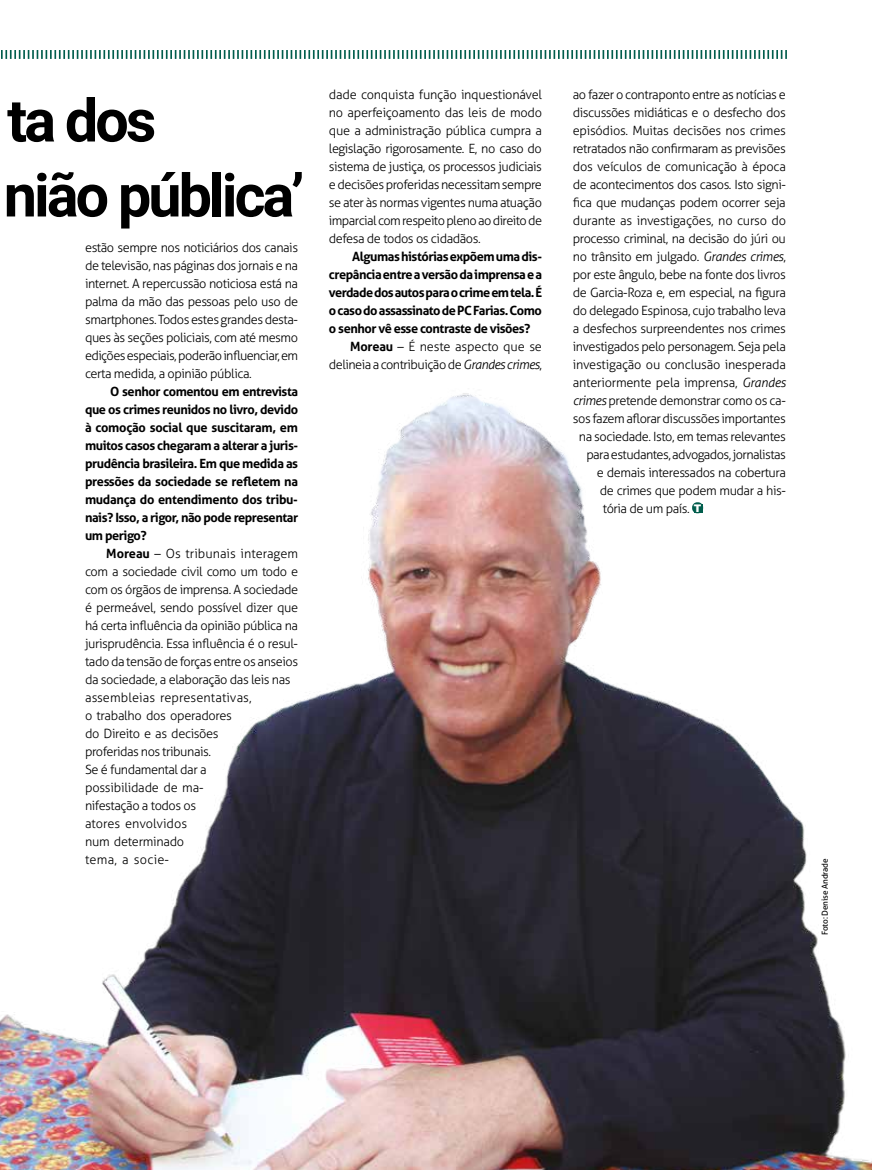
<style>
.page{position:relative;width:872px;height:1170px;background:#fff}
.page>*{position:absolute;margin:0;border:0;box-sizing:border-box;transform-origin:0 0}
.t1{font:700 59.25px/75px "Roboto";letter-spacing:-.05em;color:#000}
.t2{font:300 12.75px/18px "Aller";letter-spacing:-.035em;color:#000;text-align:justify}
.t3{font:700 12.75px/18px "Aller";letter-spacing:-.035em;color:#000;text-align:justify}
.t4{font:300 12.75px "Aller";letter-spacing:-.015em;color:#000}
.t5{font:300 12.75px "Aller";letter-spacing:-.01em;color:#000}
.t6{font:8.25px "Aller";letter-spacing:-.02em;color:#000}
.s1{font-weight:700}
.s2{font-style:italic}
.s3{font-family:"Arial";font-weight:900;font-size:10.5px;color:#fff}
</style>
<div class="page">
<svg style="left:1px;top:50px;width:786px;height:9px"></svg>
<img style="left:0;top:393px;width:872px;height:776px">
<h1 class="t1" style="left:4px;top:81px;width:302px">ta dos<br>nião pública’</h1>
<p class="t2" style="left:85px;top:238px;width:215px">estão sempre nos noticiários dos canais de televisão, nas páginas dos jornais e na internet. A repercussão noticiosa está na palma da mão das pessoas pelo uso de smartphones. Todos estes grandes desta&shy;ques às seções policiais, com até mesmo edições especiais, poderão influenciar, em certa medida, a opinião pública.</p>
<p class="t3" style="left:85px;top:382px;width:215px;text-indent:25px">O senhor comentou em entrevista que os crimes reunidos no livro, devido à comoção social que suscitaram, em muitos casos chegaram a alterar a juris&shy;prudência brasileira. Em que medida as pressões da sociedade se refletem na mudança do entendimento dos tribu&shy;nais? Isso, a rigor, não pode representar um perigo?</p>
<p class="t2" style="left:85px;top:544px;width:215px;text-align:left;text-indent:21px"><span class="s1">Moreau</span> – Os tribunais interagem com a sociedade civil como um todo e com os órgãos de imprensa. A sociedade é permeável, sendo possível dizer que há certa influência da opinião pública na jurisprudência. Essa influência é o resul&shy;tado da tensão de forças entre os anseios da sociedade, a elaboração das leis nas assembleias representativas,<br>o trabalho dos operadores<br>do Direito e as decisões<br>proferidas nos tribunais.<br>Se é fundamental dar a<br>possibilidade de ma-<br>nifestação a todos os<br>atores envolvidos<br>num determinado<br>tema, a socie-</p>
<p class="t2" style="left:329px;top:85px;width:215px">dade conquista função inquestionável no aperfeiçoamento das leis de modo que a administração pública cumpra a legislação rigorosamente. E, no caso do sistema de justiça, os processos judiciais e decisões proferidas necessitam sempre se ater às normas vigentes numa atuação imparcial com respeito pleno ao direito de defesa de todos os cidadãos.</p>
<p class="t3" style="left:352px;top:247px;width:191px">Algumas histórias expõem uma dis-</p>
<p class="t3" style="left:329px;top:265px;width:215px">crepância entre a versão da imprensa e a</p>
<p class="t3" style="left:329px;top:283px;width:215px">verdade dos autos para o crime em tela. É</p>
<p class="t3" style="left:329px;top:301px;width:214px">o caso do assassinato de PC Farias. Como</p>
<p class="t3" style="left:329px;top:319px;width:203px">o senhor vê esse contraste de visões?</p>
<p class="t5" style="left:350px;top:339px;width:193px"><span class="s1">Moreau</span> – É neste aspecto que se</p>
<p class="t2" style="left:329px;top:355px;width:215px">delineia a contribuição de <span class="s2">Grandes crimes</span>,</p>
<p class="t2" style="left:573px;top:85px;width:215px">ao fazer o contraponto entre as notícias e</p>
<p class="t2" style="left:573px;top:103px;width:215px">discussões midiáticas e o desfecho dos</p>
<p class="t2" style="left:573px;top:121px;width:214px">episódios. Muitas decisões nos crimes</p>
<p class="t2" style="left:573px;top:139px;width:215px">retratados não confirmaram as previsões</p>
<p class="t2" style="left:573px;top:157px;width:215px">dos veículos de comunicação à época</p>
<p class="t2" style="left:573px;top:175px;width:214px">de acontecimentos dos casos. Isto signi-</p>
<p class="t2" style="left:573px;top:193px;width:214px">fica que mudanças podem ocorrer seja</p>
<p class="t4" style="left:573px;top:213px;width:215px">durante as investigações, no curso do</p>
<p class="t2" style="left:573px;top:229px;width:215px">processo criminal, na decisão do júri ou</p>
<p class="t2" style="left:573px;top:247px;width:215px">no trânsito em julgado. <span class="s2">Grandes crimes</span>,</p>
<p class="t2" style="left:573px;top:265px;width:214px">por este ângulo, bebe na fonte dos livros</p>
<p class="t2" style="left:573px;top:283px;width:215px">de Garcia-Roza e, em especial, na figura</p>
<p class="t2" style="left:573px;top:301px;width:214px">do delegado Espinosa, cujo trabalho leva</p>
<p class="t2" style="left:573px;top:319px;width:215px">a desfechos surpreendentes nos crimes</p>
<p class="t2" style="left:573px;top:337px;width:214px">investigados pelo personagem. Seja pela</p>
<p class="t4" style="left:573px;top:357px;width:215px">investigação ou conclusão inesperada</p>
<p class="t4" style="left:573px;top:375px;width:215px">anteriormente pela imprensa, <span class="s2">Grandes</span></p>
<p class="t2" style="left:573px;top:391px;width:214px"><span class="s2">crimes</span> pretende demonstrar como os ca-</p>
<p class="t2" style="left:573px;top:409px;width:215px">sos fazem aflorar discussões importantes</p>
<p class="t2" style="left:579px;top:427px;width:209px">na sociedade. Isto, em temas relevantes</p>
<p class="t2" style="left:586px;top:445px;width:201px">para estudantes, advogados, jornalistas</p>
<p class="t2" style="left:597px;top:463px;width:191px">e demais interessados na cobertura</p>
<p class="t2" style="left:600px;top:481px;width:188px">de crimes que podem mudar a his-</p>
<p class="t2" style="left:603px;top:499px;width:100px">tória de um país. <span class="s3">T</span></p>
<p class="t6" style="left:820px;top:934px;width:78px;rotate:-90deg">Foto: Denise Andrade</p>
</div>
